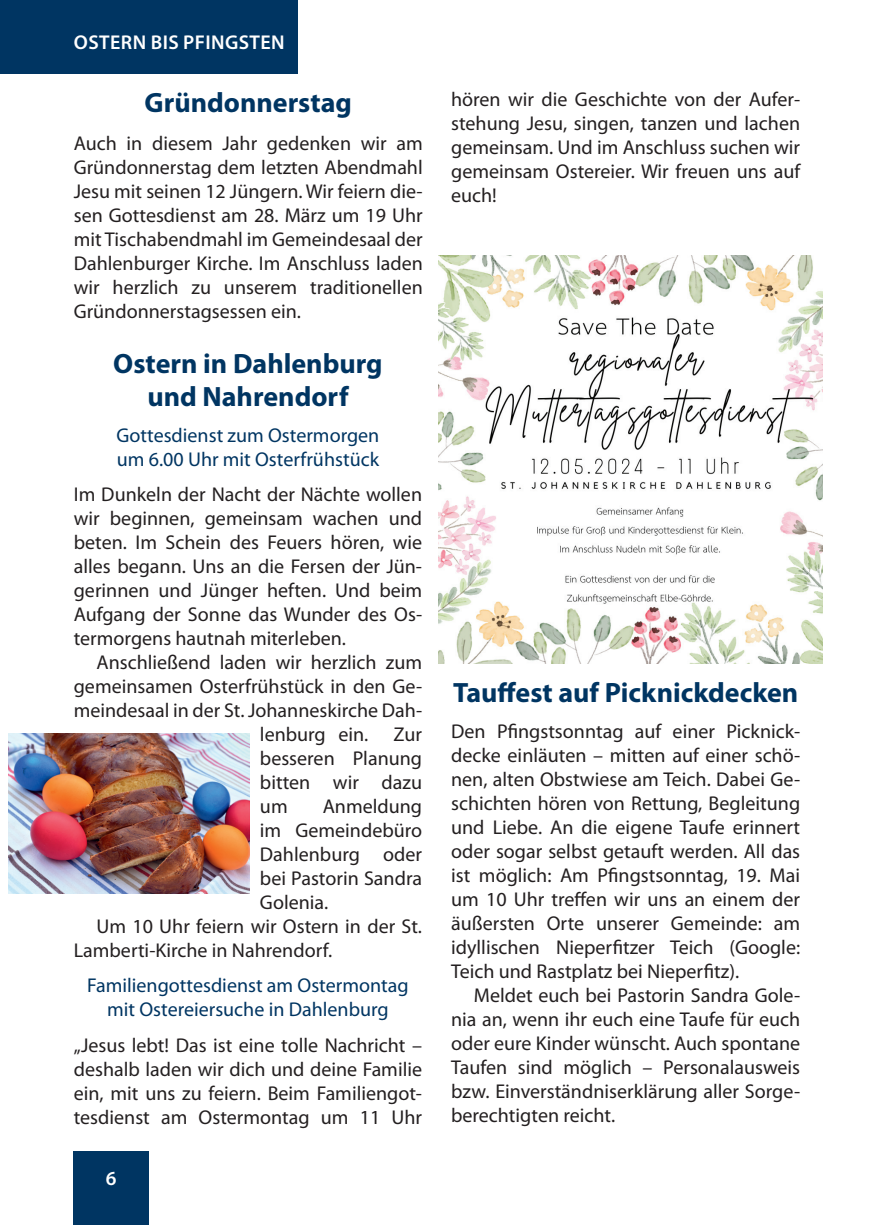
<style>
.page{position:relative;width:874px;height:1225px;background:#fff}
.page>*{position:absolute;margin:0;border:0;box-sizing:border-box;transform-origin:0 0}
.t1{font:700 28px/33.6px "Myriad Pro";color:#003562;text-align:center}
.t2{font:20px/24px "Myriad Pro";color:#231f20;text-align:justify}
.t3{font:20px/24px "Myriad Pro";color:#003562}
.t4{font:600 20px "Myriad Pro";letter-spacing:.02em;color:#fff}
</style>
<div class="page">
<div style="left:0;top:0;width:297px;height:74px;background:#003562"></div>
<div style="left:74px;top:1151px;width:75px;height:74px;background:#003562"></div>
<img style="left:9px;top:733px;width:240px;height:160px">
<img style="left:438px;top:255px;width:384px;height:408px">
<p class="t4" style="left:74px;top:30px;width:212px">OSTERN BIS PFINGSTEN</p>
<h1 class="t1" style="left:144px;top:85px;width:209px">Gründonnerstag</h1>
<p class="t2" style="left:74px;top:131px;width:350px">Auch in diesem Jahr gedenken wir am Gründonnerstag dem letzten Abendmahl Jesu mit seinen 12 Jüngern. Wir feiern die&shy;sen Gottesdienst am 28. März um 19 Uhr mit Tischabendmahl im Gemeindesaal der Dahlenburger Kirche. Im Anschluss laden wir herzlich zu unserem traditionellen Gründonnerstagsessen ein.</p>
<h1 class="t1" style="left:113px;top:345px;width:271px">ostern in dahlenburg und nahrendorf</h1>
<p class="t3" style="left:116px;top:422px;width:264px">Gottesdienst zum Ostermorgen um 6.00 Uhr mit Osterfrühstück</p>
<p class="t2" style="left:74px;top:482px;width:350px">Im Dunkeln der Nacht der Nächte wollen wir beginnen, gemeinsam wachen und beten. Im Schein des Feuers hören, wie alles begann. Uns an die Fersen der Jün&shy;gerinnen und Jünger heften. Und beim Aufgang der Sonne das Wunder des Os&shy;termorgens hautnah miterleben.</p>
<p class="t2" style="left:96px;top:650px;width:327px">Anschließend laden wir herzlich zum</p>
<p class="t2" style="left:74px;top:674px;width:349px">gemeinsamen Osterfrühstück in den Ge-</p>
<p class="t2" style="left:74px;top:698px;width:350px">meindesaal in der St. Johanneskirche Dah-</p>
<p class="t2" style="left:260px;top:722px;width:110px">lenburg ein.</p>
<p class="t2" style="left:260px;top:722px;width:164px;text-indent:134px">Zur besseren Planung bitten wir dazu um</p>
<p class="t2" style="left:322px;top:794px;width:101px">Anmeldung</p>
<p class="t2" style="left:260px;top:818px;width:164px">im Gemeindebüro</p>
<p class="t2" style="left:260px;top:842px;width:164px">Dahlenburg oder</p>
<p class="t2" style="left:260px;top:866px;width:163px">bei Pastorin Sandra</p>
<p class="t2" style="left:260px;top:890px;width:70px">Golenia.</p>
<p class="t2" style="left:96px;top:914px;width:327px">Um 10 Uhr feiern wir Ostern in der St.</p>
<p class="t2" style="left:74px;top:938px;width:260px">Lamberti-Kirche in Nahrendorf.</p>
<p class="t3" style="left:87px;top:973px;width:322px;text-align:center">Familiengottesdienst am Ostermontag mit Ostereiersuche in Dahlenburg</p>
<p class="t2" style="left:74px;top:1032px;width:350px">„Jesus lebt! Das ist eine tolle Nachricht – deshalb laden wir dich und deine Familie ein, mit uns zu feiern. Beim Familiengot&shy;tesdienst am Ostermontag um 11 Uhr</p>
<p class="t4" style="left:106px;top:1165px;width:12px">6</p>
<p class="t2" style="left:451px;top:87px;width:350px">hören wir die Geschichte von der Aufer&shy;stehung Jesu, singen, tanzen und lachen gemeinsam. Und im Anschluss suchen wir gemeinsam Ostereier. Wir freuen uns auf euch!</p>
<h1 class="t1" style="left:453px;top:674px;width:347px">tauffest auf picknickdecken</h1>
<p class="t2" style="left:451px;top:718px;width:350px">Den Pfingstsonntag auf einer Picknick&shy;decke einläuten – mitten auf einer schö&shy;nen, alten Obstwiese am Teich. Dabei Ge&shy;schichten hören von Rettung, Begleitung und Liebe. An die eigene Taufe erinnert oder sogar selbst getauft werden. All das ist möglich: Am Pfingstsonntag, 19. Mai um 10 Uhr treffen wir uns an einem der äußersten Orte unserer Gemeinde: am idyllischen Nieperfitzer Teich (Google:<br>Teich und Rastplatz bei Nieperfitz).</p>
<p class="t2" style="left:451px;top:982px;width:350px;text-indent:23px">Meldet euch bei Pastorin Sandra Gole&shy;nia an, wenn ihr euch eine Taufe für euch oder eure Kinder wünscht. Auch spontane Taufen sind möglich – Personalausweis bzw. Einverständniserklärung aller Sorge&shy;berechtigten reicht.</p>
</div>
